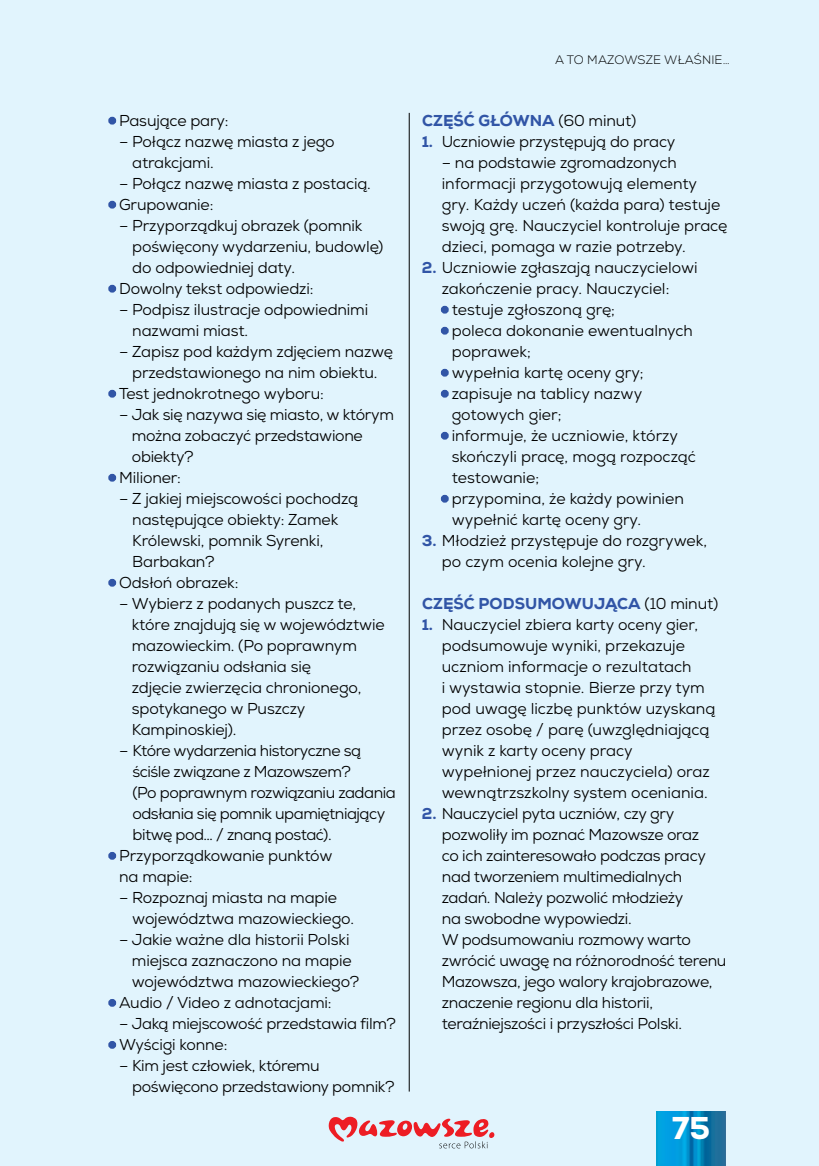
<style>
.page{position:relative;width:819px;height:1166px;background:#e1f4fd}
.page>*{position:absolute;margin:0;border:0;box-sizing:border-box;transform-origin:0 0}
.t1{font:800 31.5px "Nexa";color:#fff}
.t2{font:15.75px/21px "Nexa";letter-spacing:-.01em;color:#000}
.t3{font:15.75px/21px "Nexa";letter-spacing:-.03em;color:#000}
.t4{font:800 15.75px "Nexa";letter-spacing:.005em;color:#3155a6}
.t5{font:300 12.25px "Nexa";letter-spacing:.015em;color:#000}
.s1{color:#3155a6}
.s2{font-weight:400;color:#000}
.s3{font-weight:800;color:#3155a6}
</style>
<div class="page">
<img style="left:656px;top:1111px;width:69px;height:55px">
<svg style="left:329px;top:1117px;width:165px;height:31px"></svg>
<hr style="left:409px;top:113px;width:1px;height:978px;background:#000">
<div style="left:108px;top:117px;width:8px;height:8px;border:5px solid #3155a6;border-radius:50%"></div>
<div style="left:108px;top:201px;width:8px;height:8px;border:5px solid #3155a6;border-radius:50%"></div>
<div style="left:108px;top:285px;width:8px;height:8px;border:5px solid #3155a6;border-radius:50%"></div>
<div style="left:108px;top:390px;width:8px;height:8px;border:5px solid #3155a6;border-radius:50%"></div>
<div style="left:108px;top:474px;width:8px;height:8px;border:5px solid #3155a6;border-radius:50%"></div>
<div style="left:108px;top:579px;width:8px;height:8px;border:5px solid #3155a6;border-radius:50%"></div>
<div style="left:108px;top:852px;width:8px;height:8px;border:5px solid #3155a6;border-radius:50%"></div>
<div style="left:108px;top:999px;width:8px;height:8px;border:5px solid #3155a6;border-radius:50%"></div>
<div style="left:108px;top:1041px;width:8px;height:8px;border:5px solid #3155a6;border-radius:50%"></div>
<div style="left:441px;top:306px;width:7px;height:8px;border:5px solid #3155a6;border-radius:50%"></div>
<div style="left:441px;top:327px;width:7px;height:8px;border:5px solid #3155a6;border-radius:50%"></div>
<div style="left:441px;top:369px;width:7px;height:8px;border:5px solid #3155a6;border-radius:50%"></div>
<div style="left:441px;top:390px;width:7px;height:8px;border:5px solid #3155a6;border-radius:50%"></div>
<div style="left:441px;top:432px;width:7px;height:8px;border:5px solid #3155a6;border-radius:50%"></div>
<div style="left:441px;top:495px;width:7px;height:8px;border:5px solid #3155a6;border-radius:50%"></div>
<p class="t2" style="left:109px;top:110px;width:121px"><span class="s1">•</span> Pasujące pary:</p>
<p class="t2" style="left:132px;top:131px;width:204px;text-indent:-13px">– Połącz nazwę miasta z jego atrakcjami.</p>
<p class="t2" style="left:119px;top:173px;width:253px">– Połącz nazwę miasta z postacią.</p>
<p class="t2" style="left:109px;top:194px;width:106px"><span class="s1">•</span> Grupowanie:</p>
<p class="t2" style="left:132px;top:215px;width:253px;text-indent:-13px">– Przyporządkuj obrazek (pomnik poświęcony wydarzeniu, budowlę) do odpowiedniej daty.</p>
<p class="t2" style="left:109px;top:278px;width:206px"><span class="s1">•</span> Dowolny tekst odpowiedzi:</p>
<p class="t2" style="left:132px;top:299px;width:237px;text-indent:-13px">– Podpisz ilustracje odpowiednimi nazwami miast.</p>
<p class="t2" style="left:119px;top:341px;width:275px;text-align:center">– Zapisz pod każdym zdjęciem nazwę przedstawionego na nim obiektu.</p>
<p class="t2" style="left:109px;top:383px;width:216px"><span class="s1">•</span> Test jednokrotnego wyboru:</p>
<p class="t2" style="left:132px;top:404px;width:264px;text-indent:-13px">– Jak się nazywa się miasto, w którym można zobaczyć przedstawione obiekty?</p>
<p class="t2" style="left:109px;top:467px;width:73px"><span class="s1">•</span> Milioner:</p>
<p class="t2" style="left:132px;top:488px;width:227px;text-indent:-13px">– Z jakiej miejscowości pochodzą następujące obiekty: Zamek<br>Królewski, pomnik Syrenki,<br>Barbakan?</p>
<p class="t2" style="left:109px;top:572px;width:131px"><span class="s1">•</span> Odsłoń obrazek:</p>
<p class="t2" style="left:132px;top:593px;width:254px;text-indent:-13px">– Wybierz z podanych puszcz te, które znajdują się w województwie mazowieckim. (Po poprawnym rozwiązaniu odsłania się<br>zdjęcie zwierzęcia chronionego, spotykanego w Puszczy<br>Kampinoskiej).</p>
<p class="t3" style="left:132px;top:740px;width:265px;text-indent:-13px">– Które wydarzenia historyczne są ściśle związane z Mazowszem?<br>(Po poprawnym rozwiązaniu zadania odsłania się pomnik upamiętniający bitwę pod… / znaną postać).</p>
<p class="t2" style="left:119px;top:845px;width:215px;text-indent:-10px"><span class="s1">•</span> Przyporządkowanie punktów na mapie:</p>
<p class="t2" style="left:132px;top:887px;width:223px;text-indent:-13px">– Rozpoznaj miasta na mapie województwa mazowieckiego.</p>
<p class="t2" style="left:132px;top:929px;width:229px;text-indent:-13px">– Jakie ważne dla historii Polski miejsca zaznaczono na mapie województwa mazowieckiego?</p>
<p class="t2" style="left:109px;top:992px;width:224px"><span class="s1">•</span> Audio / Video z adnotacjami:</p>
<p class="t2" style="left:119px;top:1013px;width:278px">– Jaką miejscowość przedstawia film?</p>
<p class="t2" style="left:109px;top:1034px;width:120px"><span class="s1">•</span> Wyścigi konne:</p>
<p class="t2" style="left:132px;top:1055px;width:264px;text-indent:-13px">– Kim jest człowiek, któremu poświęcono przedstawiony pomnik?</p>
<p class="t5" style="left:555px;top:52px;width:176px">A TO MAZOWSZE WŁAŚNIE…</p>
<p class="t4" style="left:422px;top:110px;width:216px">CZĘŚĆ GŁÓWNA <span class="s2">(60 minut)</span></p>
<p class="t2" style="left:422px;top:131px;width:255px"><span class="s3">1.</span> Uczniowie przystępują do pracy</p>
<p class="t2" style="left:442px;top:152px;width:287px">– na podstawie zgromadzonych informacji przygotowują elementy gry. Każdy uczeń (każda para) testuje swoją grę. Nauczyciel kontroluje pracę dzieci, pomaga w razie potrzeby.</p>
<p class="t2" style="left:422px;top:257px;width:277px;text-align:center"><span class="s3">2.</span> Uczniowie zgłaszają nauczycielowi zakończenie pracy. Nauczyciel:</p>
<p class="t2" style="left:441px;top:299px;width:175px"><span class="s1">•</span> testuje zgłoszoną grę;</p>
<p class="t2" style="left:451px;top:320px;width:243px;text-indent:-10px"><span class="s1">•</span> poleca dokonanie ewentualnych poprawek;</p>
<p class="t2" style="left:441px;top:362px;width:203px"><span class="s1">•</span> wypełnia kartę oceny gry;</p>
<p class="t2" style="left:451px;top:383px;width:192px;text-indent:-10px"><span class="s1">•</span> zapisuje na tablicy nazwy gotowych gier;</p>
<p class="t2" style="left:451px;top:425px;width:246px;text-indent:-10px"><span class="s1">•</span> informuje, że uczniowie, którzy skończyli pracę, mogą rozpocząć testowanie;</p>
<p class="t2" style="left:451px;top:488px;width:234px;text-indent:-10px"><span class="s1">•</span> przypomina, że każdy powinien wypełnić kartę oceny gry.</p>
<p class="t2" style="left:441px;top:530px;width:267px;text-indent:-20px"><span class="s3">3.</span> Młodzież przystępuje do rozgrywek, po czym ocenia kolejne gry.</p>
<p class="t4" style="left:422px;top:593px;width:298px">CZĘŚĆ PODSUMOWUJĄCA <span class="s2">(10 minut)</span></p>
<p class="t2" style="left:441px;top:614px;width:275px;text-indent:-20px"><span class="s3">1.</span> Nauczyciel zbiera karty oceny gier, podsumowuje wyniki, przekazuje uczniom informacje o rezultatach<br>i wystawia stopnie. Bierze przy tym pod uwagę liczbę punktów uzyskaną przez osobę / parę (uwzględniającą wynik z karty oceny pracy wypełnionej przez nauczyciela) oraz wewnątrzszkolny system oceniania.</p>
<p class="t2" style="left:441px;top:803px;width:286px;text-indent:-20px"><span class="s3">2.</span> Nauczyciel pyta uczniów, czy gry pozwoliły im poznać Mazowsze oraz<br>co ich zainteresowało podczas pracy nad tworzeniem multimedialnych zadań. Należy pozwolić młodzieży<br>na swobodne wypowiedzi.<br>W podsumowaniu rozmowy warto zwrócić uwagę na różnorodność terenu Mazowsza, jego walory krajobrazowe, znaczenie regionu dla historii, teraźniejszości i przyszłości Polski.</p>
<h1 class="t1" style="left:672px;top:1108px;width:40px">75</h1>
</div>
